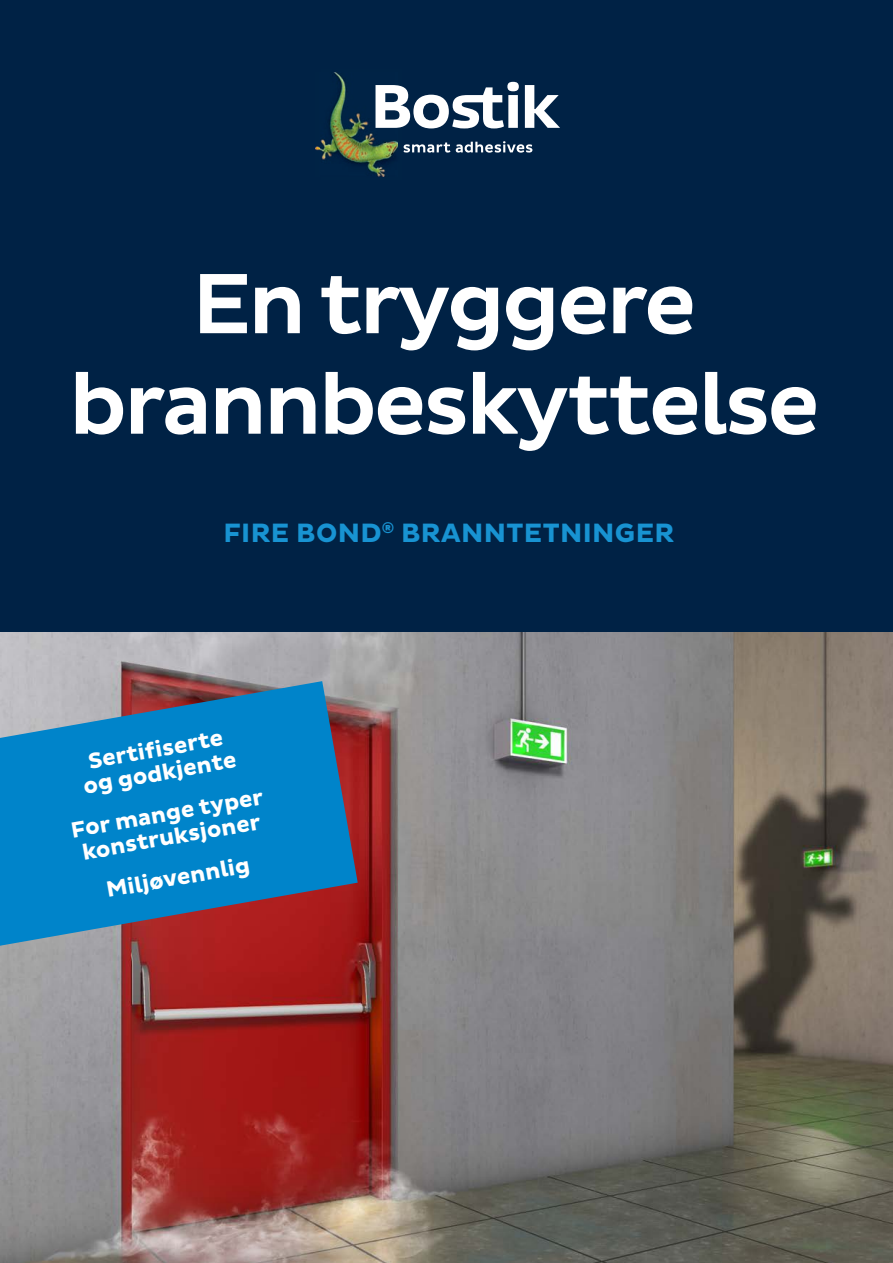
<style>
.page{position:relative;width:893px;height:1263px;background:#fff}
.page>*{position:absolute;margin:0;border:0;box-sizing:border-box;transform-origin:0 0}
.t1{font:500 87px/100.5px "Bostik";letter-spacing:-.04em;color:#fff;text-align:center}
.t2{font:700 27px "Bostik";letter-spacing:.015em;color:#1893d2}
.t3{font:700 22.5px/24px "Bostik";color:#fff;text-align:center}
</style>
<div class="page">
<img style="left:0;top:631px;width:893px;height:632px">
<div style="left:0;top:0;width:893px;height:631px;background:#002245"></div>
<svg style="left:0;top:681px;width:358px;height:265px;background:#2a78ac"></svg>
<img style="left:315px;top:72px;width:83px;height:104px">
<svg style="left:404px;top:142px;width:46px;height:11px"></svg>
<svg style="left:456px;top:141px;width:76px;height:12px"></svg>
<svg style="left:375px;top:82px;width:185px;height:46px"></svg>
<h1 class="t1" style="left:69px;top:256px;width:753px">En tryggere brannbeskyttelse</h1>
<p class="t2" style="left:223px;top:518px;width:453px">FIRE BOND<sup>®</sup> BRANNTETNINGER</p>
<p class="t3" style="left:77px;top:751px;width:157px;rotate:-10deg">Sertifiserte og godkjente</p>
<p class="t3" style="left:69px;top:819px;width:197px;rotate:-10deg">For mange typer konstruksjoner</p>
<p class="t3" style="left:105px;top:879px;width:147px;rotate:-10deg">M iljøvennlig</p>
</div>
